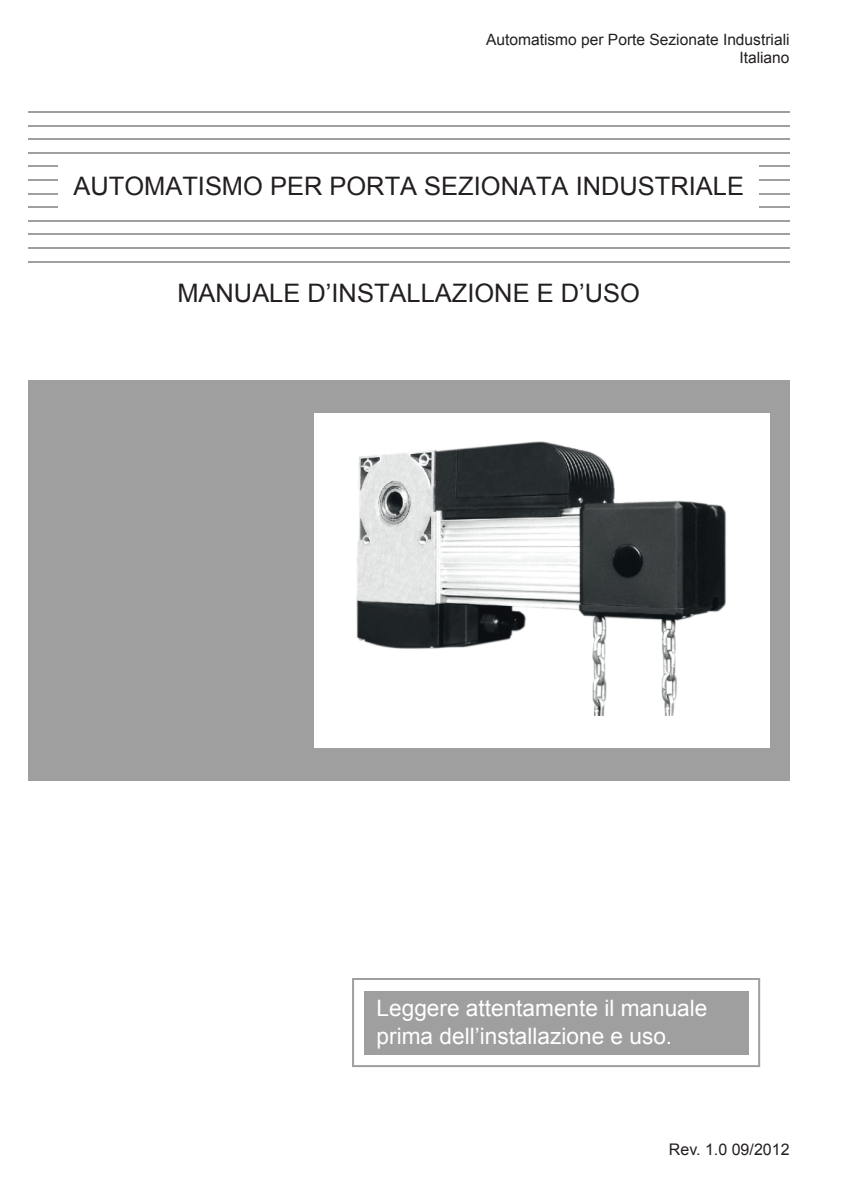
<style>
.page{position:relative;width:842px;height:1191px;background:#fff}
.page>*{position:absolute;margin:0;border:0;box-sizing:border-box;transform-origin:0 0}
.t1{font:25.4px "Arial";color:#231f20}
.t2{font:22.6px/27.2px "Arial";color:#fff}
.t3{font:16px "Arial";color:#231f20}
.t4{font:15.6px/18.6px "Arial";color:#231f20;text-align:right}
</style>
<div class="page">
<div style="left:28px;top:380px;width:761px;height:400px;background:#9f9fa0"></div>
<div style="left:352px;top:978px;width:408px;height:89px;background:#fff;border:2px solid #9f9fa0"></div>
<div style="left:364px;top:991px;width:384px;height:63px;background:#9f9fa0"></div>
<hr style="left:28px;top:111px;width:761px;height:2px;background:#9f9fa0">
<hr style="left:28px;top:125px;width:761px;height:1px;background:#9f9fa0">
<hr style="left:28px;top:139px;width:761px;height:1px;background:#9f9fa0">
<hr style="left:28px;top:152px;width:761px;height:1px;background:#9f9fa0">
<hr style="left:28px;top:166px;width:761px;height:1px;background:#9f9fa0">
<hr style="left:28px;top:179px;width:761px;height:2px;background:#9f9fa0">
<hr style="left:28px;top:193px;width:761px;height:1px;background:#9f9fa0">
<hr style="left:28px;top:207px;width:761px;height:1px;background:#9f9fa0">
<hr style="left:28px;top:220px;width:761px;height:1px;background:#9f9fa0">
<hr style="left:28px;top:234px;width:761px;height:1px;background:#9f9fa0">
<hr style="left:28px;top:247px;width:761px;height:1px;background:#9f9fa0">
<hr style="left:28px;top:261px;width:761px;height:1px;background:#9f9fa0">
<div style="left:58px;top:158px;width:700px;height:57px;background:#fff"></div>
<div style="left:314px;top:413px;width:455px;height:334px;background:#fff"></div>
<img style="left:356px;top:441px;width:370px;height:274px">
<p class="t4" style="left:486px;top:30px;width:305px">Automatismo per Porte Sezionate Industriali<br>Italiano</p>
<p class="t1" style="left:73px;top:169px;width:672px">AUTOMATISMO PER PORTA SEZIONATA INDUSTRIALE</p>
<p class="t1" style="left:177px;top:276px;width:464px">MANUALE D’INSTALLAZIONE E D’USO</p>
<p class="t2" style="left:377px;top:995px;width:332px">Leggere attentamente il manuale prima dell’installazione e uso.</p>
<p class="t3" style="left:669px;top:1138px;width:122px">Rev. 1.0 09/2012</p>
</div>
